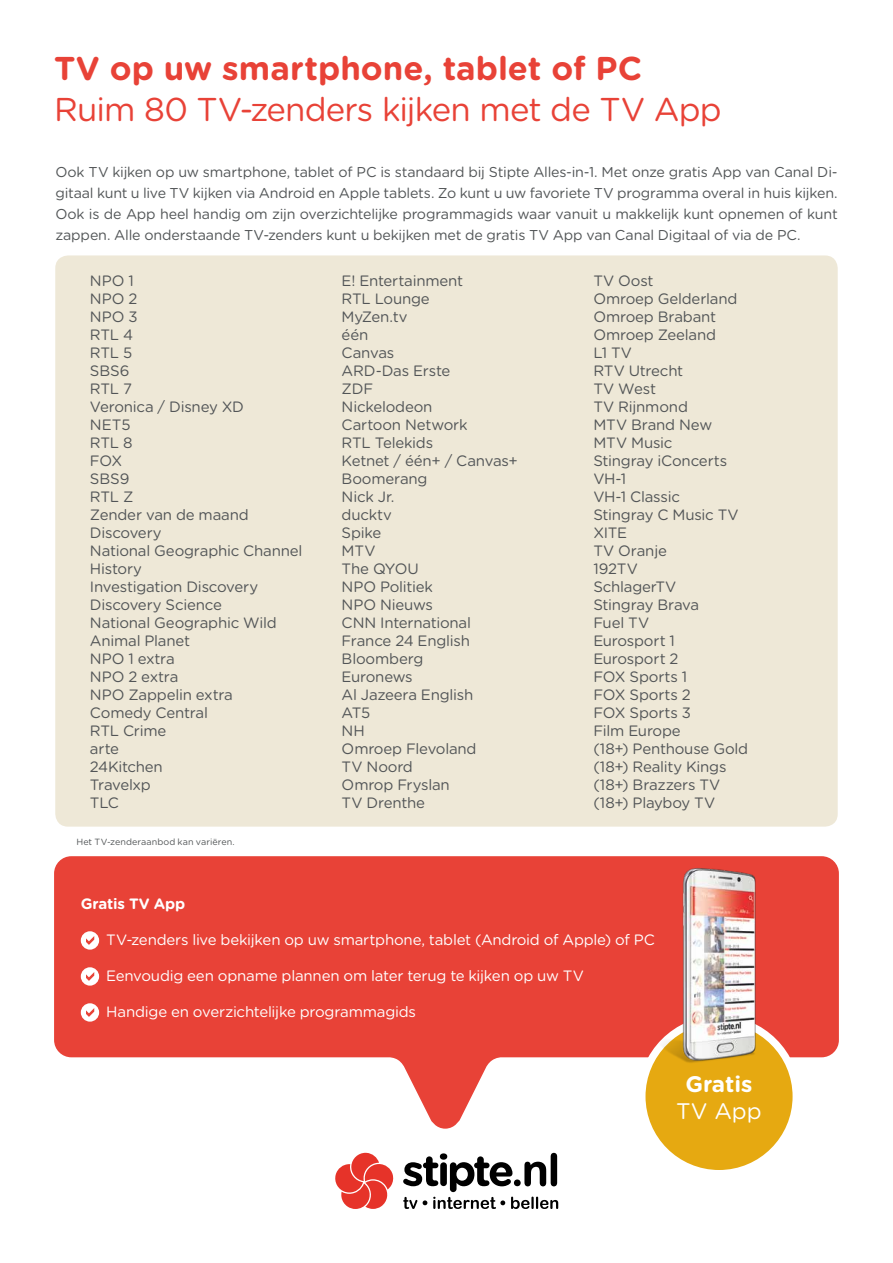
<style>
.page{position:relative;width:893px;height:1263px;background:#fff}
.page>*{position:absolute;margin:0;border:0;box-sizing:border-box;transform-origin:0 0}
.t1{font:33px "Gotham Rounded";letter-spacing:-.025em;color:#e84237}
.t2{font:700 33px "Gotham Rounded";color:#e84237}
.t3{font:700 22.5px "Gotham Rounded";color:#fff}
.t4{font:22.5px "Gotham Rounded";color:#fff}
.t5{font:15px/18px "Gotham Rounded";letter-spacing:-.015em;color:#525557}
.t6{font:15px "Gotham Rounded";letter-spacing:-.015em;color:#fff}
.t7{font:700 15px "Gotham Rounded";letter-spacing:-.01em;color:#fff}
.t8{font:14.25px/21px "Gotham Rounded";letter-spacing:-.015em;color:#525557;text-align:justify}
.t9{font:9px "Gotham Rounded";letter-spacing:.01em;color:#525557}
</style>
<div class="page">
<svg style="left:335px;top:1153px;width:59px;height:56px"></svg>
<svg style="left:403px;top:1153px;width:155px;height:56px"></svg>
<svg style="left:54px;top:856px;width:783px;height:273px;fill:#e84237"></svg>
<div style="left:81px;top:931px;width:18px;height:19px;background:#fff;border-radius:50%"></div>
<svg style="left:86px;top:936px;width:8px;height:9px"></svg>
<div style="left:81px;top:967px;width:18px;height:19px;background:#fff;border-radius:50%"></div>
<svg style="left:86px;top:972px;width:8px;height:9px"></svg>
<div style="left:81px;top:1003px;width:18px;height:19px;background:#fff;border-radius:50%"></div>
<svg style="left:86px;top:1008px;width:8px;height:9px"></svg>
<div style="left:55px;top:255px;width:783px;height:572px;background:#eee8d7;border-radius:13px"></div>
<div style="left:642px;top:1019px;width:154px;height:155px;background:#e6a911;border-radius:50%"></div>
<div style="left:638px;top:1015px;width:162px;height:162px;border:7px solid #fff;border-radius:50%"></div>
<img style="left:651px;top:866px;width:188px;height:197px">
<h1 class="t2" style="left:54px;top:45px;width:590px">TV op uw smartphone, tablet of PC</h1>
<h1 class="t1" style="left:54px;top:87px;width:669px">Ruim 80 TV-zenders kijken met de TV App</h1>
<p class="t8" style="left:56px;top:161px;width:784px">Ook TV kijken op uw smartphone, tablet of PC is standaard bij Stipte Alles-in-1. Met onze gratis App van Canal Di&shy;gitaal kunt u live TV kijken via Android en Apple tablets. Zo kunt u uw favoriete TV programma overal in huis kijken.<br>Ook is de App heel handig om zijn overzichtelijke programmagids waar vanuit u makkelijk kunt opnemen of kunt zappen. Alle onderstaande TV-zenders kunt u bekijken met de gratis TV App van Canal Digitaal of via de PC.</p>
<p class="t5" style="left:90px;top:271px;width:214px">NPO 1<br>NPO 2<br>NPO 3<br>RTL 4<br>RTL 5<br>SBS6<br>RTL 7<br>Veronica / Disney XD<br>NET5<br>RTL 8<br>FOX<br>SBS9<br>RTL Z<br>Zender van de maand<br>Discovery<br>National Geographic Channel<br>History<br>Investigation Discovery<br>Discovery Science<br>National Geographic Wild<br>Animal Planet<br>NPO 1 extra<br>NPO 2 extra<br>NPO Zappelin extra<br>Comedy Central<br>RTL Crime<br>arte<br>24Kitchen<br>Travelxp<br>TLC</p>
<p class="t5" style="left:342px;top:271px;width:178px">E! Entertainment<br>RTL Lounge<br>MyZen.tv<br>één<br>Canvas<br>ARD-Das Erste<br>ZDF<br>Nickelodeon<br>Cartoon Network<br>RTL Telekids<br>Ketnet / één+ / Canvas+<br>Boomerang<br>Nick Jr.<br>ducktv<br>Spike<br>MTV<br>The QYOU<br>NPO Politiek<br>NPO Nieuws<br>CNN International<br>France 24 English<br>Bloomberg<br>Euronews<br>Al Jazeera English<br>AT5<br>NH<br>Omroep Flevoland<br>TV Noord<br>Omrop Fryslan<br>TV Drenthe</p>
<p class="t5" style="left:593px;top:271px;width:156px">TV Oost<br>Omroep Gelderland<br>Omroep Brabant<br>Omroep Zeeland<br>L1 TV<br>RTV Utrecht<br>TV West<br>TV Rijnmond<br>MTV Brand New<br>MTV Music<br>Stingray iConcerts<br>VH-1<br>VH-1 Classic<br>Stingray C Music TV<br>XITE<br>TV Oranje<br>192TV<br>SchlagerTV<br>Stingray Brava<br>Fuel TV<br>Eurosport 1<br>Eurosport 2<br>FOX Sports 1<br>FOX Sports 2<br>FOX Sports 3<br>Film Europe<br>(18+) Penthouse Gold (18+) Reality Kings (18+) Brazzers TV (18+) Playboy TV</p>
<p class="t9" style="left:76px;top:836px;width:160px">Het TV-zenderaanbod kan variëren.</p>
<p class="t7" style="left:81px;top:893px;width:106px">Gratis TV App</p>
<p class="t6" style="left:106px;top:929px;width:550px">TV-zenders live bekijken op uw smartphone, tablet (Android of Apple) of PC</p>
<p class="t6" style="left:106px;top:965px;width:479px">Eenvoudig een opname plannen om later terug te kijken op uw TV</p>
<p class="t6" style="left:106px;top:1001px;width:311px">Handige en overzichtelijke programmagids</p>
<h2 class="t3" style="left:685px;top:1067px;width:69px">Gratis</h2>
<h2 class="t4" style="left:676px;top:1095px;width:87px">TV App</h2>
</div>
